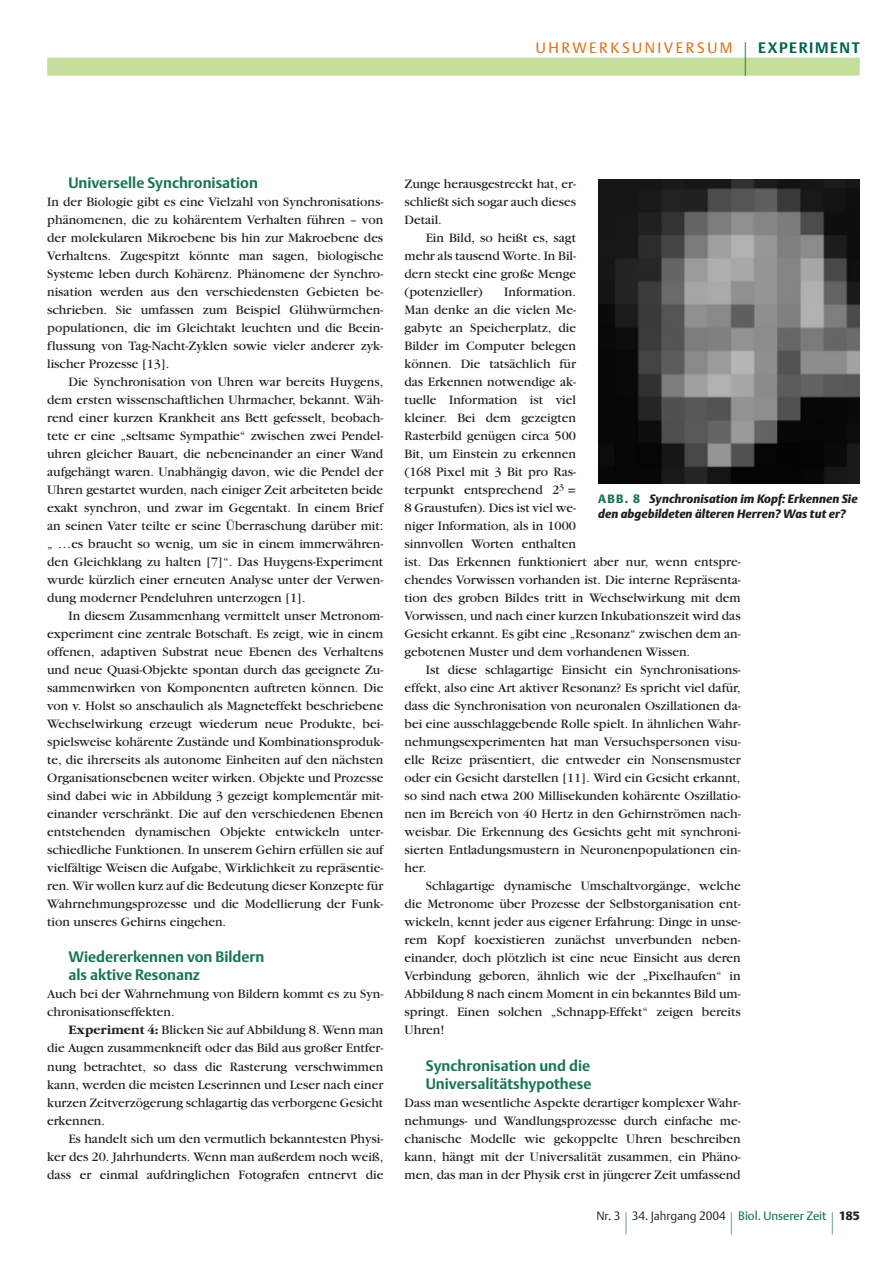
<style>
.page{position:relative;width:893px;height:1262px;background:#fff}
.page>*{position:absolute;margin:0;border:0;box-sizing:border-box;transform-origin:0 0}
.t1{font:200 45px "Helvetica Neue";color:#197456}
.t2{font:200 30px "Helvetica Neue";color:#197456}
.t3{font:700 15px/18px "DTL Argo T";color:#197456}
.t4{font:15px "DTL Argo T";letter-spacing:.17em;color:#de761c}
.t5{font:700 15px "DTL Argo T";letter-spacing:.1em;color:#00624e}
.t6{font:13.5px/18px "Garamond";color:#231f20;text-align:justify}
.t7{font:italic 12px/15px "DTL Argo T Black";letter-spacing:.005em;color:#231f20}
.t8{font:12px "DTL Argo T Light";color:#231f20}
.t9{font:12px "DTL Argo T";color:#197456}
.t10{font:12px "DTL Argo T Black";color:#231f20}
.s1{font-weight:700}
.s2{font-style:normal;color:#197456}
</style>
<div class="page">
<div style="left:47px;top:58px;width:812px;height:18px;background:#c4df9b"></div>
<img style="left:598px;top:179px;width:261px;height:304px">
<p class="t4" style="left:536px;top:42px;width:198px">UHRWERKSUNIVERSUM</p>
<h1 class="t1" style="left:740px;top:43px;width:11px">|</h1>
<p class="t5" style="left:758px;top:43px;width:103px">EXPERIMENT</p>
<p class="t3" style="left:68px;top:175px;width:191px">Universelle Synchronisation</p>
<p class="t6" style="left:47px;top:194px;width:337px">In der Biologie gibt es eine Vielzahl von Synchronisations&shy;phänomenen, die zu kohärentem Verhalten führen – von der molekularen Mikroebene bis hin zur Makroebene des Verhaltens. Zugespitzt könnte man sagen, biologische Systeme leben durch Kohärenz. Phänomene der Synchro&shy;nisation werden aus den verschiedensten Gebieten be&shy;schrieben. Sie umfassen zum Beispiel Glühwürmchen&shy;populationen, die im Gleichtakt leuchten und die Beein&shy;flussung von Tag-Nacht-Zyklen sowie vieler anderer zyk&shy;lischer Prozesse [13].</p>
<p class="t6" style="left:47px;top:374px;width:337px;text-indent:21px">Die Synchronisation von Uhren war bereits Huygens, dem ersten wissenschaftlichen Uhrmacher, bekannt. Wäh&shy;rend einer kurzen Krankheit ans Bett gefesselt, beobach&shy;tete er eine „seltsame Sympathie“ zwischen zwei Pendel&shy;uhren gleicher Bauart, die nebeneinander an einer Wand aufgehängt waren. Unabhängig davon, wie die Pendel der Uhren gestartet wurden, nach einiger Zeit arbeiteten beide exakt synchron, und zwar im Gegentakt. In einem Brief an seinen Vater teilte er seine Überraschung darüber mit: „ …es braucht so wenig, um sie in einem immerwähren&shy;den Gleichklang zu halten [7]“. Das Huygens-Experiment wurde kürzlich einer erneuten Analyse unter der Verwen&shy;dung moderner Pendeluhren unterzogen [1].</p>
<p class="t6" style="left:47px;top:608px;width:337px;text-indent:21px">In diesem Zusammenhang vermittelt unser Metronom&shy;experiment eine zentrale Botschaft. Es zeigt, wie in einem offenen, adaptiven Substrat neue Ebenen des Verhaltens und neue Quasi-Objekte spontan durch das geeignete Zu&shy;sammenwirken von Komponenten auftreten können. Die von v. Holst so anschaulich als Magneteffekt beschriebene Wechselwirkung erzeugt wiederum neue Produkte, bei&shy;spielsweise kohärente Zustände und Kombinationsproduk&shy;te, die ihrerseits als autonome Einheiten auf den nächsten Organisationsebenen weiter wirken. Objekte und Prozesse sind dabei wie in Abbildung 3 gezeigt komplementär mit&shy;einander verschränkt. Die auf den verschiedenen Ebenen entstehenden dynamischen Objekte entwickeln unter&shy;schiedliche Funktionen. In unserem Gehirn erfüllen sie auf vielfältige Weisen die Aufgabe, Wirklichkeit zu repräsentie&shy;ren. Wir wollen kurz auf die Bedeutung dieser Konzepte für Wahrnehmungsprozesse und die Modellierung der Funk&shy;tion unseres Gehirns eingehen.</p>
<p class="t3" style="left:68px;top:949px;width:197px">Wiedererkennen von Bildern als aktive Resonanz</p>
<p class="t6" style="left:47px;top:986px;width:337px">Auch bei der Wahrnehmung von Bildern kommt es zu Syn&shy;chronisationseffekten.</p>
<p class="t6" style="left:47px;top:1022px;width:337px;text-indent:21px"><span class="s1">Experiment 4:</span> Blicken Sie auf Abbildung 8. Wenn man die Augen zusammenkneift oder das Bild aus großer Entfer&shy;nung betrachtet, so dass die Rasterung verschwimmen kann, werden die meisten Leserinnen und Leser nach einer kurzen Zeitverzögerung schlagartig das verborgene Gesicht erkennen.</p>
<p class="t6" style="left:47px;top:1130px;width:337px;text-indent:21px">Es handelt sich um den vermutlich bekanntesten Physi&shy;ker des 20. Jahrhunderts. Wenn man außerdem noch weiß, dass er einmal aufdringlichen Fotografen entnervt die</p>
<p class="t6" style="left:404px;top:176px;width:173px">Zunge herausgestreckt hat, er&shy;schließt sich sogar auch dieses Detail.</p>
<p class="t6" style="left:404px;top:230px;width:173px;text-indent:21px">Ein Bild, so heißt es, sagt mehr als tausend Worte. In Bil&shy;dern steckt eine große Menge (potenzieller)</p>
<p class="t6" style="left:404px;top:284px;width:337px;text-align:left;text-indent:100px">Information.<br>Man denke an die vielen Me-<br>gabyte an Speicherplatz, die<br>Bilder im Computer belegen<br>können. Die tatsächlich für<br>das Erkennen notwendige ak-<br>tuelle Information ist viel<br>kleiner. Bei dem gezeigten<br>Rasterbild genügen circa 500<br>Bit, um Einstein zu erkennen<br>(168 Pixel mit 3 Bit pro Ras-<br>terpunkt entsprechend 2<sup>3</sup> =<br>8 Graustufen). Dies ist viel we-<br>niger Information, als in 1000<br>sinnvollen Worten enthalten<br>ist. Das Erkennen funktioniert aber nur, wenn entspre&shy;chendes Vorwissen vorhanden ist. Die interne Repräsenta&shy;tion des groben Bildes tritt in Wechselwirkung mit dem Vorwissen, und nach einer kurzen Inkubationszeit wird das Gesicht erkannt. Es gibt eine „Resonanz“ zwischen dem an&shy;gebotenen Muster und dem vorhandenen Wissen.</p>
<p class="t6" style="left:404px;top:662px;width:337px;text-indent:21px">Ist diese schlagartige Einsicht ein Synchronisations&shy;effekt, also eine Art aktiver Resonanz? Es spricht viel dafür, dass die Synchronisation von neuronalen Oszillationen da&shy;bei eine ausschlaggebende Rolle spielt. In ähnlichen Wahr&shy;nehmungsexperimenten hat man Versuchspersonen visu&shy;elle Reize präsentiert, die entweder ein Nonsensmuster oder ein Gesicht darstellen [11]. Wird ein Gesicht erkannt, so sind nach etwa 200 Millisekunden kohärente Oszillatio&shy;nen im Bereich von 40 Hertz in den Gehirnströmen nach&shy;weisbar. Die Erkennung des Gesichts geht mit synchroni&shy;sierten Entladungsmustern in Neuronenpopulationen ein&shy;her.</p>
<p class="t6" style="left:404px;top:878px;width:337px;text-indent:21px">Schlagartige dynamische Umschaltvorgänge, welche die Metronome über Prozesse der Selbstorganisation ent&shy;wickeln, kennt jeder aus eigener Erfahrung: Dinge in unse&shy;rem Kopf koexistieren zunächst unverbunden neben&shy;einander, doch plötzlich ist eine neue Einsicht aus deren Verbindung geboren, ähnlich wie der „Pixelhaufen“ in Abbildung 8 nach einem Moment in ein bekanntes Bild um&shy;springt. Einen solchen „Schnapp-Effekt“ zeigen bereits Uhren!</p>
<p class="t3" style="left:426px;top:1057px;width:167px">Synchronisation und die<br>Universalitätshypothese</p>
<p class="t6" style="left:404px;top:1094px;width:337px">Dass man wesentliche Aspekte derartiger komplexer Wahr&shy;nehmungs- und Wandlungsprozesse durch einfache me&shy;chanische Modelle wie gekoppelte Uhren beschreiben kann, hängt mit der Universalität zusammen, ein Phäno&shy;men, das man in der Physik erst in jüngerer Zeit umfassend</p>
<p class="t7" style="left:598px;top:492px;width:261px"><span class="s2">ABB. 8</span> Synchronisation im Kopf: Erkennen Sie den abgebildeten älteren Herren? Was tut er?</p>
<p class="t8" style="left:596px;top:1211px;width:26px">Nr. 3</p>
<h2 class="t2" style="left:622px;top:1212px;width:8px">|</h2>
<p class="t8" style="left:632px;top:1211px;width:95px">34. Jahrgang 2004</p>
<h2 class="t2" style="left:728px;top:1212px;width:8px">|</h2>
<p class="t9" style="left:738px;top:1211px;width:90px">Biol. Unserer Zeit</p>
<h2 class="t2" style="left:829px;top:1212px;width:8px">|</h2>
<p class="t10" style="left:839px;top:1211px;width:22px">185</p>
</div>
